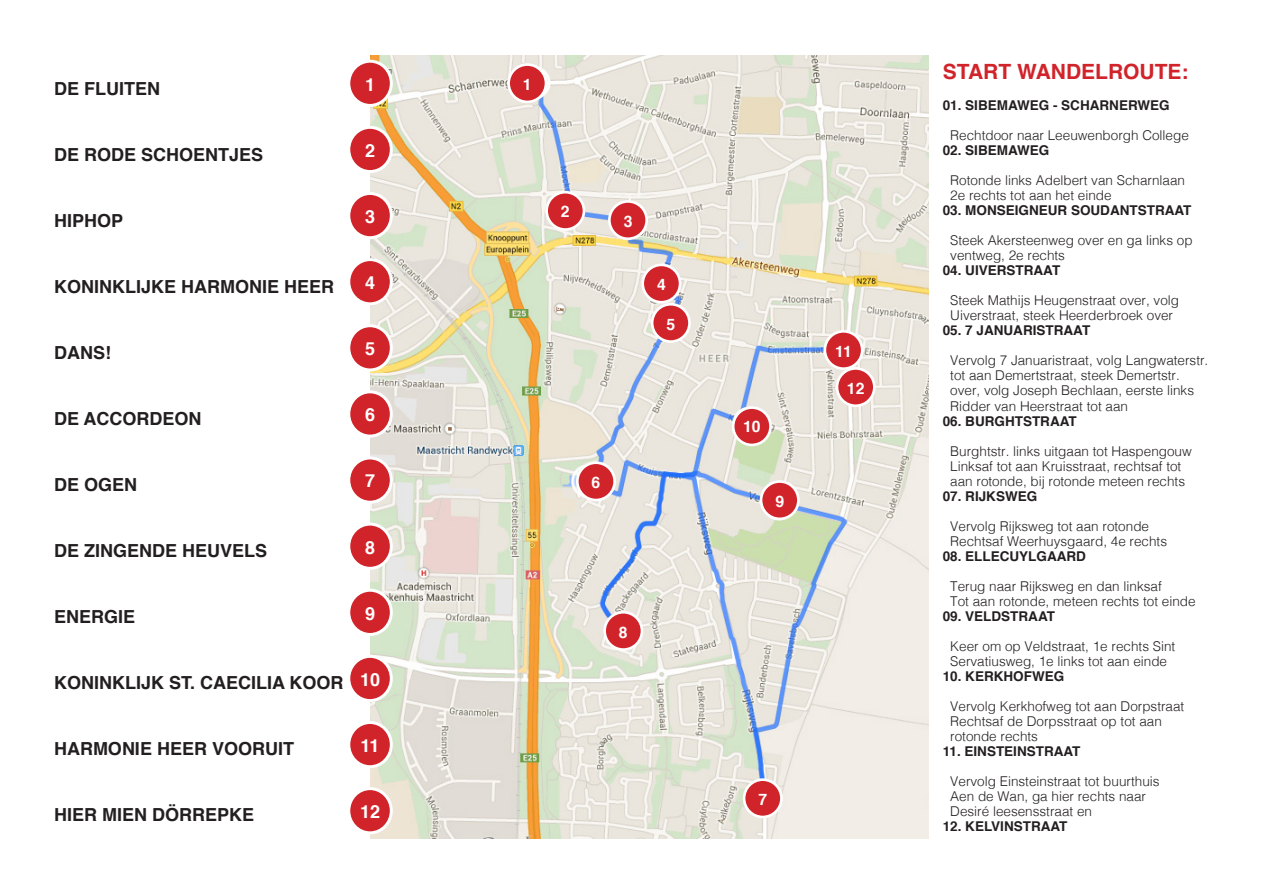
<style>
.page{position:relative;width:1263px;height:893px;background:#fff}
.page>*{position:absolute;margin:0;border:0;box-sizing:border-box;transform-origin:0 0}
.t1{font:700 21px "Helvetica";color:#d1232a}
.t2{font:700 18px "Helvetica";color:#231f20}
.t3{font:700 18px "Helvetica";color:#fff}
.t4{font:700 15.75px "Helvetica";color:#fff}
.t5{font:300 13.5px/15px "Helvetica";color:#231f20}
.t6{font:700 13.5px "Helvetica";color:#231f20}
</style>
<div class="page">
<img style="left:370px;top:56px;width:559px;height:782px">
<div style="left:609px;top:201px;width:38px;height:38px;background:#d1232a;border-radius:50%"></div>
<div style="left:608px;top:200px;width:40px;height:40px;border:3px solid #fff;border-radius:50%"></div>
<div style="left:643px;top:265px;width:37px;height:37px;background:#d1232a;border-radius:50%"></div>
<div style="left:641px;top:264px;width:40px;height:39px;border:3px solid #fff;border-radius:50%"></div>
<div style="left:652px;top:304px;width:37px;height:38px;background:#d1232a;border-radius:50%"></div>
<div style="left:651px;top:303px;width:40px;height:40px;border:3px solid #fff;border-radius:50%"></div>
<div style="left:761px;top:481px;width:37px;height:38px;background:#d1232a;border-radius:50%"></div>
<div style="left:760px;top:480px;width:40px;height:40px;border:3px solid #fff;border-radius:50%"></div>
<div style="left:605px;top:612px;width:37px;height:37px;background:#d1232a;border-radius:50%"></div>
<div style="left:603px;top:611px;width:40px;height:40px;border:3px solid #fff;border-radius:50%"></div>
<div style="left:733px;top:408px;width:37px;height:37px;background:#d1232a;border-radius:50%"></div>
<div style="left:732px;top:406px;width:40px;height:40px;border:3px solid #fff;border-radius:50%"></div>
<div style="left:825px;top:331px;width:37px;height:38px;background:#d1232a;border-radius:50%"></div>
<div style="left:823px;top:330px;width:40px;height:40px;border:3px solid #fff;border-radius:50%"></div>
<div style="left:837px;top:368px;width:37px;height:38px;background:#d1232a;border-radius:50%"></div>
<div style="left:836px;top:367px;width:40px;height:40px;border:3px solid #fff;border-radius:50%"></div>
<div style="left:744px;top:780px;width:37px;height:37px;background:#d1232a;border-radius:50%"></div>
<div style="left:743px;top:778px;width:40px;height:40px;border:3px solid #fff;border-radius:50%"></div>
<div style="left:509px;top:65px;width:37px;height:37px;background:#d1232a;border-radius:50%"></div>
<div style="left:507px;top:63px;width:40px;height:40px;border:3px solid #fff;border-radius:50%"></div>
<div style="left:547px;top:192px;width:37px;height:37px;background:#d1232a;border-radius:50%"></div>
<div style="left:545px;top:191px;width:40px;height:40px;border:3px solid #fff;border-radius:50%"></div>
<div style="left:577px;top:463px;width:38px;height:37px;background:#d1232a;border-radius:50%"></div>
<div style="left:576px;top:461px;width:40px;height:40px;border:3px solid #fff;border-radius:50%"></div>
<div style="left:349px;top:61px;width:42px;height:44px;background:#d1232a;border-radius:50%"></div>
<div style="left:347px;top:60px;width:46px;height:47px;border:3px solid #fff;border-radius:50%"></div>
<div style="left:349px;top:127px;width:42px;height:45px;background:#d1232a;border-radius:50%"></div>
<div style="left:347px;top:126px;width:46px;height:47px;border:3px solid #fff;border-radius:50%"></div>
<div style="left:349px;top:193px;width:42px;height:45px;background:#d1232a;border-radius:50%"></div>
<div style="left:347px;top:192px;width:46px;height:47px;border:3px solid #fff;border-radius:50%"></div>
<div style="left:349px;top:260px;width:42px;height:44px;background:#d1232a;border-radius:50%"></div>
<div style="left:347px;top:258px;width:46px;height:47px;border:3px solid #fff;border-radius:50%"></div>
<div style="left:349px;top:326px;width:42px;height:44px;background:#d1232a;border-radius:50%"></div>
<div style="left:347px;top:324px;width:46px;height:47px;border:3px solid #fff;border-radius:50%"></div>
<div style="left:349px;top:392px;width:42px;height:44px;background:#d1232a;border-radius:50%"></div>
<div style="left:347px;top:390px;width:46px;height:48px;border:3px solid #fff;border-radius:50%"></div>
<div style="left:349px;top:458px;width:42px;height:44px;background:#d1232a;border-radius:50%"></div>
<div style="left:347px;top:456px;width:46px;height:48px;border:3px solid #fff;border-radius:50%"></div>
<div style="left:349px;top:524px;width:42px;height:44px;background:#d1232a;border-radius:50%"></div>
<div style="left:347px;top:523px;width:46px;height:47px;border:3px solid #fff;border-radius:50%"></div>
<div style="left:349px;top:590px;width:42px;height:44px;background:#d1232a;border-radius:50%"></div>
<div style="left:347px;top:589px;width:46px;height:47px;border:3px solid #fff;border-radius:50%"></div>
<div style="left:349px;top:656px;width:42px;height:45px;background:#d1232a;border-radius:50%"></div>
<div style="left:347px;top:655px;width:46px;height:47px;border:3px solid #fff;border-radius:50%"></div>
<div style="left:349px;top:722px;width:42px;height:45px;background:#d1232a;border-radius:50%"></div>
<div style="left:347px;top:721px;width:46px;height:47px;border:3px solid #fff;border-radius:50%"></div>
<div style="left:349px;top:789px;width:42px;height:44px;background:#d1232a;border-radius:50%"></div>
<div style="left:347px;top:787px;width:46px;height:47px;border:3px solid #fff;border-radius:50%"></div>
<p class="t2" style="left:54px;top:74px;width:108px">DE FLUITEN</p>
<p class="t3" style="left:365px;top:70px;width:12px">1</p>
<p class="t2" style="left:54px;top:140px;width:211px">DE RODE SCHOENTJES</p>
<p class="t3" style="left:365px;top:136px;width:12px">2</p>
<p class="t2" style="left:54px;top:206px;width:71px">HIPHOP</p>
<p class="t3" style="left:365px;top:202px;width:12px">3</p>
<p class="t2" style="left:54px;top:272px;width:282px">KONINKLIJKE HARMONIE HEER</p>
<p class="t3" style="left:365px;top:268px;width:12px">4</p>
<p class="t2" style="left:54px;top:338px;width:58px">DANS!</p>
<p class="t3" style="left:365px;top:334px;width:12px">5</p>
<p class="t2" style="left:54px;top:404px;width:149px">DE ACCORDEON</p>
<p class="t3" style="left:365px;top:400px;width:12px">6</p>
<p class="t2" style="left:54px;top:470px;width:85px">DE OGEN</p>
<p class="t3" style="left:365px;top:467px;width:12px">7</p>
<p class="t2" style="left:54px;top:536px;width:215px">DE ZINGENDE HEUVELS</p>
<p class="t3" style="left:365px;top:533px;width:12px">8</p>
<p class="t2" style="left:54px;top:602px;width:83px">ENERGIE</p>
<p class="t3" style="left:365px;top:599px;width:12px">9</p>
<p class="t2" style="left:54px;top:668px;width:291px">KONINKLIJK ST. CAECILIA KOOR</p>
<p class="t3" style="left:360px;top:665px;width:22px">10</p>
<p class="t2" style="left:54px;top:734px;width:242px">HARMONIE HEER VOORUIT</p>
<p class="t2" style="left:54px;top:800px;width:202px">HIER MIEN DÖRREPKE</p>
<p class="t3" style="left:361px;top:731px;width:21px">11</p>
<p class="t3" style="left:360px;top:797px;width:22px">12</p>
<p class="t4" style="left:523px;top:72px;width:10px">1</p>
<p class="t4" style="left:561px;top:199px;width:10px">2</p>
<p class="t4" style="left:624px;top:208px;width:10px">3</p>
<p class="t4" style="left:657px;top:272px;width:10px">4</p>
<p class="t4" style="left:666px;top:311px;width:10px">5</p>
<p class="t4" style="left:592px;top:470px;width:10px">6</p>
<p class="t4" style="left:619px;top:619px;width:10px">8</p>
<p class="t4" style="left:743px;top:414px;width:19px">10</p>
<p class="t4" style="left:775px;top:489px;width:10px">9</p>
<p class="t4" style="left:835px;top:338px;width:18px">11</p>
<p class="t4" style="left:847px;top:375px;width:19px">12</p>
<p class="t4" style="left:758px;top:787px;width:10px">7</p>
<p class="t1" style="left:943px;top:55px;width:247px">START WANDELROUTE:</p>
<p class="t6" style="left:943px;top:95px;width:229px">01. SIBEMAWEG - SCHARNERWEG</p>
<p class="t5" style="left:950px;top:127px;width:240px">Rechtdoor naar Leeuwenborgh College</p>
<p class="t6" style="left:943px;top:140px;width:108px">02. SIBEMAWEG</p>
<p class="t5" style="left:950px;top:172px;width:236px">Rotonde links Adelbert van Scharnlaan</p>
<p class="t5" style="left:950px;top:187px;width:163px">2e rechts tot aan het einde</p>
<p class="t6" style="left:943px;top:200px;width:250px">03. MONSEIGNEUR SOUDANTSTRAAT</p>
<p class="t5" style="left:950px;top:232px;width:244px">Steek Akersteenweg over en ga links op ventweg, 2e rechts</p>
<p class="t6" style="left:943px;top:260px;width:119px">04. UIVERSTRAAT</p>
<p class="t5" style="left:950px;top:292px;width:230px">Steek Mathijs Heugenstraat over, volg<br>Uiverstraat, steek Heerderbroek over</p>
<p class="t6" style="left:943px;top:320px;width:149px">05. 7 JANUARISTRAAT</p>
<p class="t5" style="left:950px;top:352px;width:260px">Vervolg 7 Januaristraat, volg Langwaterstr. tot aan Demertstraat, steek Demertstr. over, volg Joseph Bechlaan, eerste links Ridder van Heerstraat tot aan</p>
<p class="t6" style="left:943px;top:410px;width:136px">06. BURGHTSTRAAT</p>
<p class="t5" style="left:950px;top:442px;width:243px">Burghtstr. links uitgaan tot Haspengouw</p>
<p class="t5" style="left:950px;top:457px;width:236px">Linksaf tot aan Kruisstraat, rechtsaf tot aan rotonde, bij rotonde meteen rechts</p>
<p class="t6" style="left:943px;top:485px;width:96px">07. RIJKSWEG</p>
<p class="t5" style="left:950px;top:517px;width:200px">Vervolg Rijksweg tot aan rotonde</p>
<p class="t5" style="left:950px;top:532px;width:218px">Rechtsaf Weerhuysgaard, 4e rechts</p>
<p class="t6" style="left:943px;top:545px;width:145px">08. ELLECUYLGAARD</p>
<p class="t5" style="left:950px;top:577px;width:213px">Terug naar Rijksweg en dan linksaf</p>
<p class="t5" style="left:950px;top:592px;width:247px">Tot aan rotonde, meteen rechts tot einde</p>
<p class="t6" style="left:943px;top:605px;width:114px">09. VELDSTRAAT</p>
<p class="t5" style="left:950px;top:637px;width:227px">Keer om op Veldstraat, 1e rechts Sint<br>Servatiusweg, 1e links tot aan einde</p>
<p class="t6" style="left:943px;top:665px;width:123px">10. KERKHOFWEG</p>
<p class="t5" style="left:950px;top:697px;width:236px">Vervolg Kerkhofweg tot aan Dorpstraat</p>
<p class="t5" style="left:950px;top:712px;width:213px">Rechtsaf de Dorpsstraat op tot aan</p>
<p class="t5" style="left:950px;top:727px;width:89px">rotonde rechts</p>
<p class="t6" style="left:943px;top:740px;width:139px">11. EINSTEINSTRAAT</p>
<p class="t5" style="left:950px;top:772px;width:211px">Vervolg Einsteinstraat tot buurthuis</p>
<p class="t5" style="left:950px;top:787px;width:197px">Aen de Wan, ga hier rechts naar<br>Desiré leesensstraat en</p>
<p class="t6" style="left:943px;top:815px;width:126px">12. KELVINSTRAAT</p>
</div>
